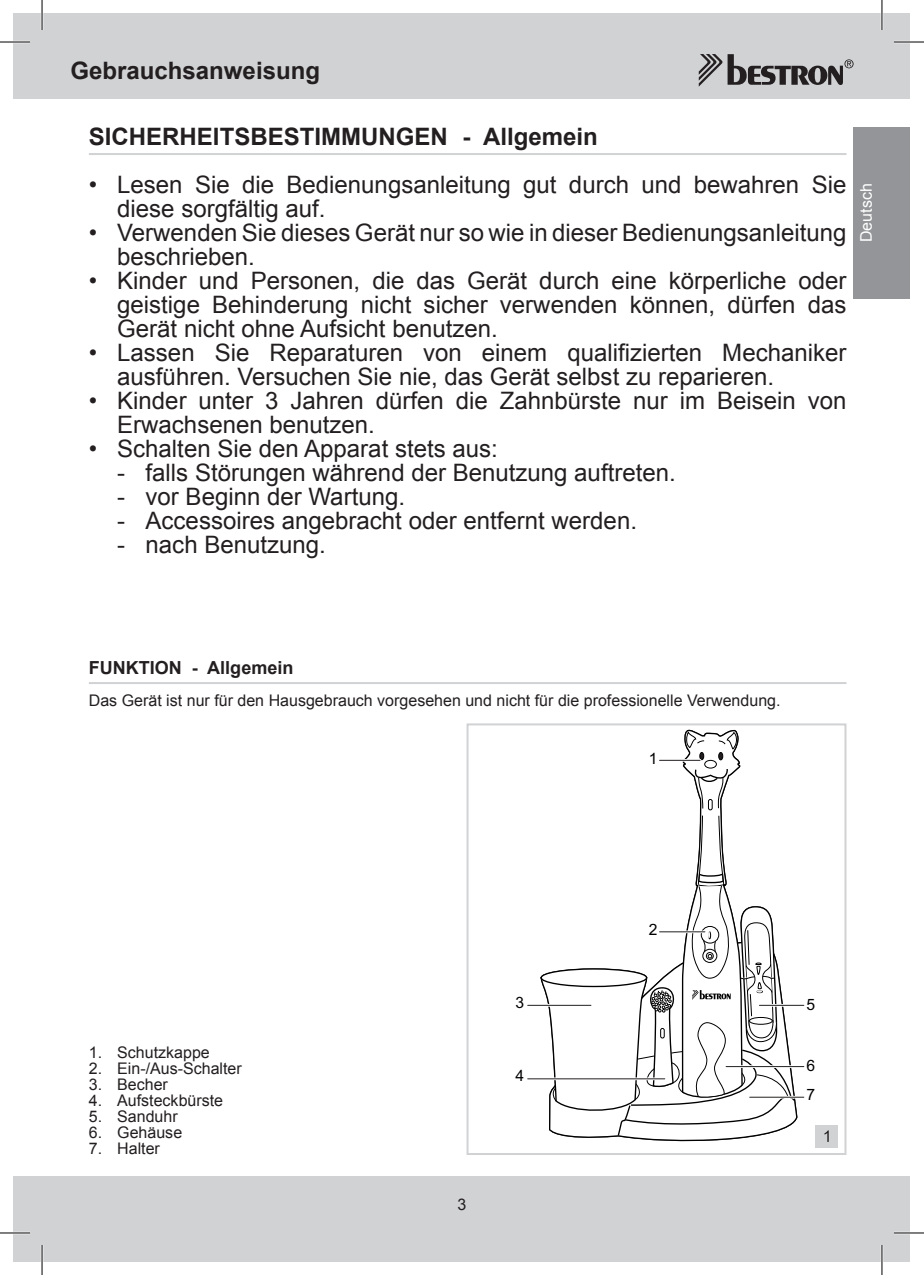
<style>
.page{position:relative;width:924px;height:1275px;background:#fff}
.page>*{position:absolute;margin:0;border:0;box-sizing:border-box;transform-origin:0 0}
.t1{font:24px/24px "Arial";color:#231f20}
.t2{font:700 24px "Arial";color:#231f20}
.t3{font:700 18px "Arial";color:#231f20}
.t4{font:16px "Arial";color:#231f20}
.t5{font:16px "Arial";color:#fff}
.t6{font:15.6px "Arial";color:#000001}
</style>
<div class="page">
<div style="left:14px;top:14px;width:895px;height:85px;background:#d1d2d4"></div>
<div style="left:14px;top:1176px;width:895px;height:85px;background:#d1d2d4"></div>
<svg style="left:698px;top:54px;width:155px;height:33px"></svg>
<div style="left:853px;top:127px;width:56px;height:171px;background:#939598"></div>
<hr style="left:89px;top:153px;width:757px;height:2px;background:#d1d2d4">
<hr style="left:89px;top:682px;width:757px;height:2px;background:#d1d2d4">
<svg style="left:564px;top:1106px;width:233px;height:36px"></svg>
<svg style="left:540px;top:729px;width:256px;height:407px"></svg>
<hr style="left:527px;top:1004px;width:63px;height:2px;background:#fff">
<hr style="left:659px;top:930px;width:45px;height:3px;background:#fff">
<hr style="left:759px;top:1004px;width:44px;height:2px;background:#fff">
<hr style="left:749px;top:1095px;width:54px;height:3px;background:#fff">
<hr style="left:527px;top:1077px;width:137px;height:3px;background:#fff">
<hr style="left:725px;top:1065px;width:78px;height:3px;background:#fff">
<hr style="left:659px;top:759px;width:40px;height:2px;background:#fff">
<hr style="left:527px;top:1005px;width:63px;height:1px;background:#231f20">
<hr style="left:659px;top:931px;width:45px;height:1px;background:#231f20">
<hr style="left:759px;top:1005px;width:44px;height:1px;background:#231f20">
<hr style="left:749px;top:1096px;width:54px;height:1px;background:#231f20">
<hr style="left:527px;top:1078px;width:137px;height:1px;background:#231f20">
<hr style="left:725px;top:1066px;width:78px;height:1px;background:#231f20">
<hr style="left:659px;top:760px;width:40px;height:1px;background:#231f20">
<div style="left:466px;top:723px;width:380px;height:432px;border:2px solid #d1d2d4"></div>
<div style="left:814px;top:1124px;width:23px;height:23px;background:#d1d2d4"></div>
<svg style="left:824px;top:1130px;width:4px;height:12px"></svg>
<hr style="left:0;top:41px;width:30px;height:2px;background:#fff">
<hr style="left:893px;top:41px;width:30px;height:2px;background:#fff">
<hr style="left:0;top:1231px;width:30px;height:3px;background:#fff">
<hr style="left:893px;top:1231px;width:30px;height:3px;background:#fff">
<hr style="left:41px;top:0;width:2px;height:30px;background:#fff">
<hr style="left:41px;top:1245px;width:2px;height:30px;background:#fff">
<hr style="left:880px;top:0;width:2px;height:30px;background:#fff">
<hr style="left:880px;top:1245px;width:2px;height:30px;background:#fff">
<hr style="left:0;top:42px;width:30px;height:1px;background:#000">
<hr style="left:893px;top:42px;width:30px;height:1px;background:#000">
<hr style="left:0;top:1232px;width:30px;height:1px;background:#000">
<hr style="left:893px;top:1232px;width:30px;height:1px;background:#000">
<hr style="left:42px;top:0;width:1px;height:30px;background:#000">
<hr style="left:42px;top:1245px;width:1px;height:30px;background:#000">
<hr style="left:881px;top:0;width:1px;height:30px;background:#000">
<hr style="left:881px;top:1245px;width:1px;height:30px;background:#000">
<p class="t2" style="left:70px;top:62px;width:251px">Gebrauchsanweisung</p>
<p class="t2" style="left:89px;top:127px;width:510px">SICHERHEITSBESTIMMUNGEN - Allgemein</p>
<p class="t1" style="left:117px;top:174px;width:730px;text-indent:-28px">• Lesen Sie die Bedienungsanleitung gut durch und bewahren Sie diese sorgfältig auf.</p>
<p class="t1" style="left:117px;top:222px;width:730px;text-indent:-28px">• Verwenden Sie dieses Gerät nur so wie in dieser Bedienungsanleitung beschrieben.</p>
<p class="t1" style="left:117px;top:270px;width:730px;text-align:justify;text-indent:-28px">• Kinder und Personen, die das Gerät durch eine körperliche oder geistige Behinderung nicht sicher verwenden können, dürfen das Gerät nicht ohne Aufsicht benutzen.</p>
<p class="t1" style="left:117px;top:342px;width:730px;text-indent:-28px">• Lassen Sie Reparaturen von einem qualifizierten Mechaniker ausführen. Versuchen Sie nie, das Gerät selbst zu reparieren.</p>
<p class="t1" style="left:117px;top:390px;width:730px;text-indent:-28px">• Kinder unter 3 Jahren dürfen die Zahnbürste nur im Beisein von<br>Erwachsenen benutzen.</p>
<p class="t1" style="left:89px;top:438px;width:410px">• Schalten Sie den Apparat stets aus:</p>
<p class="t1" style="left:117px;top:462px;width:560px">- falls Störungen während der Benutzung auftreten.</p>
<p class="t1" style="left:117px;top:486px;width:289px">- vor Beginn der Wartung.</p>
<p class="t1" style="left:117px;top:510px;width:521px">- Accessoires angebracht oder entfernt werden.</p>
<p class="t1" style="left:117px;top:534px;width:210px">- nach Benutzung.</p>
<p class="t5" style="left:859px;top:242px;width:60px;rotate:-90deg">Deutsch</p>
<p class="t3" style="left:89px;top:660px;width:206px">FUNKTION - Allgemein</p>
<p class="t4" style="left:89px;top:694px;width:693px">Das Gerät ist nur für den Hausgebrauch vorgesehen und nicht für die professionelle Verwendung.</p>
<p class="t6" style="left:648px;top:749px;width:10px">1</p>
<p class="t4" style="left:89px;top:1046px;width:122px">1. Schutzkappe</p>
<p class="t4" style="left:89px;top:1062px;width:154px">2. Ein-/Aus-Schalter</p>
<p class="t4" style="left:89px;top:1078px;width:81px">3. Becher</p>
<p class="t4" style="left:89px;top:1094px;width:136px">4. Aufsteckbürste</p>
<p class="t4" style="left:89px;top:1110px;width:90px">5. Sanduhr</p>
<p class="t4" style="left:89px;top:1126px;width:95px">6. Gehäuse</p>
<p class="t4" style="left:89px;top:1142px;width:73px">7. Halter</p>
<p class="t4" style="left:457px;top:1198px;width:10px">3</p>
<p class="t6" style="left:515px;top:993px;width:10px">3</p>
<p class="t6" style="left:515px;top:1066px;width:10px">4</p>
<p class="t6" style="left:648px;top:920px;width:10px">2</p>
<p class="t6" style="left:806px;top:995px;width:10px">5</p>
<p class="t6" style="left:806px;top:1056px;width:10px">6</p>
<p class="t6" style="left:806px;top:1085px;width:10px">7</p>
</div>
